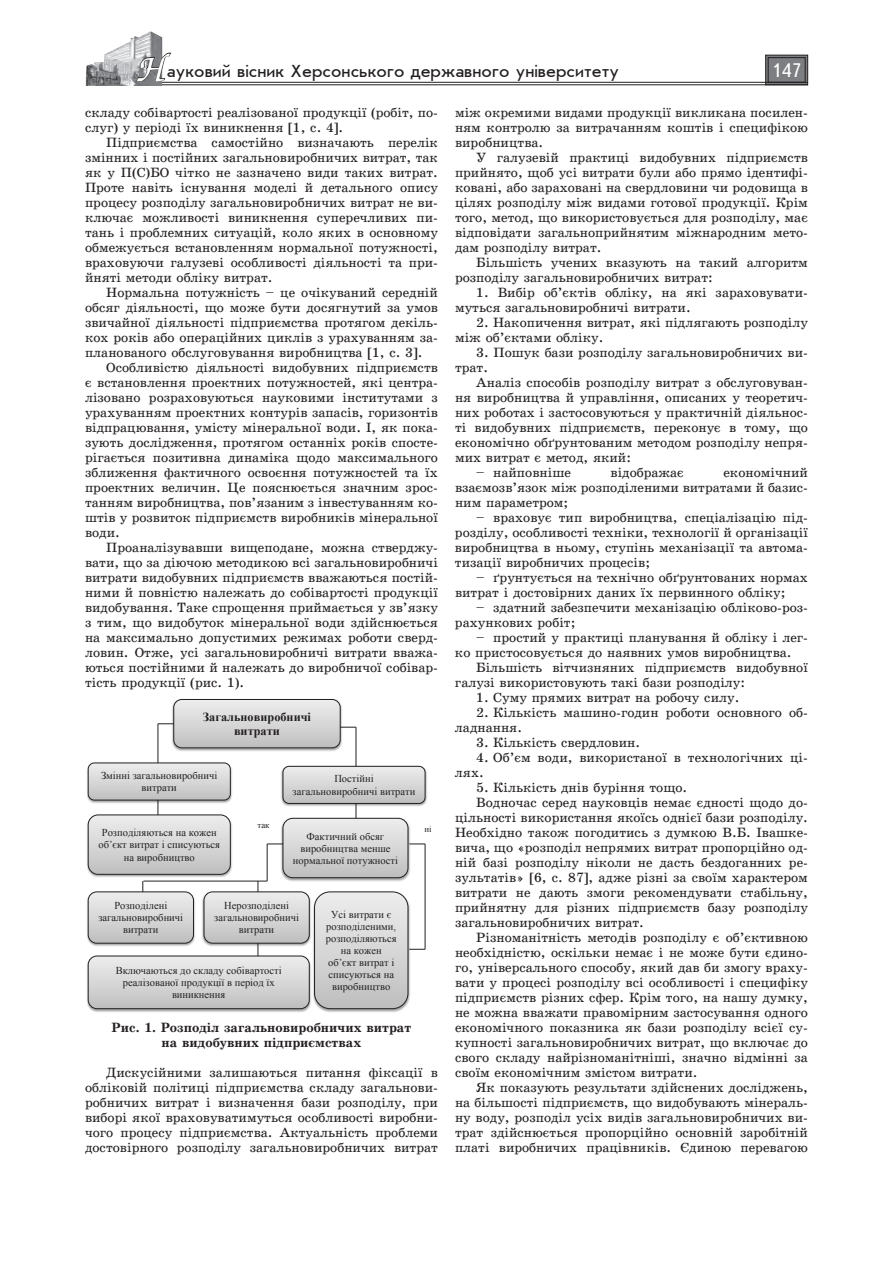
<style>
.page{position:relative;width:893px;height:1263px;background:#fff}
.page>*{position:absolute;margin:0;border:0;box-sizing:border-box;transform-origin:0 0}
.t1{font:19.5px "Ukrainian Text";color:#fff}
.t2{font:18px "Ukrainian Journal Sans";color:#231f20}
.Текст_основной{font:13.5px/15px "Ukrainian School";color:#231f20;text-align:justify}
.Рисунок{font:700 13.5px/15px "Ukrainian School";color:#231f20;text-align:center}
.t3{font:700 12.3px/14.4px "Times New Roman";color:#231f20;text-align:center}
.t4{font:10.5px/12.1px "Times New Roman";color:#231f20;text-align:center}
.t5{font:8.85px "Times New Roman";color:#231f20}
.s1{font-family:"Zapf Chancer";font-size:30px;color:#fff}
</style>
<div class="page">
<svg style="left:765px;top:55px;width:43px;height:30px"></svg>
<div style="left:768px;top:57px;width:37px;height:26px;border:1px solid #231f20"></div>
<hr style="left:87px;top:82px;width:721px;height:1px;background:#231f20">
<hr style="left:87px;top:85px;width:721px;height:1px;background:#231f20">
<img style="left:85px;top:31px;width:78px;height:54px">
<svg style="left:136px;top:52px;width:36px;height:30px"></svg>
<img style="left:175px;top:748px;width:164px;height:3px">
<img style="left:87px;top:761px;width:140px;height:38px">
<img style="left:87px;top:822px;width:1px;height:48px">
<img style="left:87px;top:898px;width:1px;height:42px">
<img style="left:320px;top:1009px;width:83px;height:3px">
<img style="left:87px;top:962px;width:221px;height:50px">
<hr style="left:157px;top:724px;width:1px;height:39px;background:#231f20">
<svg style="left:158px;top:699px;width:198px;height:49px;background:#d4d4d4"></svg>
<hr style="left:356px;top:727px;width:1px;height:39px;background:#231f20">
<svg style="left:88px;top:763px;width:339px;height:246px"></svg>
<img style="left:414px;top:822px;width:13px;height:12px">
<h2 class="t2" style="left:137px;top:62px;width:484px"><span class="s1">Н</span>ауковий вісник Херсонського державного університету</h2>
<h1 class="t1" style="left:771px;top:60px;width:32px">147</h1>
<p class="Текст_основной" style="left:85px;top:105px;width:354px">складу собівартості реалізованої продукції (робіт, по&shy;слуг) у періоді їх виникнення [1, с. 4].</p>
<p class="Текст_основной" style="left:85px;top:135px;width:354px;text-indent:21px">Підприємства самостійно визначають перелік змінних і постійних загальновиробничих витрат, так як у П(С)БО чітко не зазначено види таких витрат.<br>Проте навіть існування моделі й детального опису процесу розподілу загальновиробничих витрат не ви&shy;ключає можливості виникнення суперечливих пи&shy;тань і проблемних ситуацій, коло яких в основному обмежується встановленням нормальної потужності, враховуючи галузеві особливості діяльності та при&shy;йняті методи обліку витрат.</p>
<p class="Текст_основной" style="left:85px;top:285px;width:354px;text-indent:21px">Нормальна потужність – це очікуваний середній обсяг діяльності, що може бути досягнутий за умов звичайної діяльності підприємства протягом декіль&shy;кох років або операційних циклів з урахуванням за&shy;планованого обслуговування виробництва [1, с. 3].</p>
<p class="Текст_основной" style="left:85px;top:360px;width:354px;text-indent:21px">Особливістю діяльності видобувних підприємств є встановлення проектних потужностей, які центра&shy;лізовано розраховуються науковими інститутами з урахуванням проектних контурів запасів, горизонтів відпрацювання, умісту мінеральної води. І, як пока&shy;зують дослідження, протягом останніх років спосте&shy;рігається позитивна динаміка щодо максимального зближення фактичного освоєння потужностей та їх проектних величин. Це пояснюється значним зрос&shy;танням виробництва, пов’язаним з інвестуванням ко&shy;штів у розвиток підприємств виробників мінеральної води.</p>
<p class="Текст_основной" style="left:85px;top:540px;width:354px;text-indent:21px">Проаналізувавши вищеподане, можна стверджу&shy;вати, що за діючою методикою всі загальновиробничі витрати видобувних підприємств вважаються постій&shy;ними й повністю належать до собівартості продукції видобування. Таке спрощення приймається у зв’язку з тим, що видобуток мінеральної води здійснюється на максимально допустимих режимах роботи сверд&shy;ловин. Отже, усі загальновиробничі витрати вважа&shy;ються постійними й належать до виробничої собівар&shy;тість продукції (рис. 1).</p>
<p class="t3" style="left:203px;top:709px;width:110px">Загальновиробничі витрати</p>
<p class="t4" style="left:101px;top:769px;width:118px">Змінні загальновиробничі витрати</p>
<p class="t4" style="left:293px;top:773px;width:124px">Постійні загальновиробничі витрати</p>
<p class="t4" style="left:98px;top:826px;width:123px">Розподіляються на кожен об’єкт витрат і списуються на виробництво</p>
<p class="t4" style="left:293px;top:830px;width:107px">Фактичний обсяг виробництва менше нормальної потужності</p>
<p class="t4" style="left:98px;top:899px;width:86px">Розподілені загальновиробничі витрати</p>
<p class="t4" style="left:214px;top:899px;width:86px">Нерозподілені загальновиробничі витрати</p>
<p class="t4" style="left:326px;top:908px;width:72px">Усі витрати є розподіленими, розподіляються на кожен об’єкт витрат і списуються на виробництво</p>
<p class="Текст_основной" style="left:455px;top:105px;width:354px">між окремими видами продукції викликана посилен&shy;ням контролю за витрачанням коштів і специфікою виробництва.</p>
<p class="Текст_основной" style="left:455px;top:150px;width:354px;text-indent:21px">У галузевій практиці видобувних підприємств прийнято, щоб усі витрати були або прямо ідентифі&shy;ковані, або зараховані на свердловини чи родовища в цілях розподілу між видами готової продукції. Крім того, метод, що використовується для розподілу, має відповідати загальноприйнятим міжнародним мето&shy;дам розподілу витрат.</p>
<p class="Текст_основной" style="left:455px;top:255px;width:354px;text-indent:21px">Більшість учених вказують на такий алгоритм розподілу загальновиробничих витрат:</p>
<p class="Текст_основной" style="left:455px;top:285px;width:354px;text-indent:21px">1. Вибір об’єктів обліку, на які зараховувати&shy;муться загальновиробничі витрати.</p>
<p class="Текст_основной" style="left:455px;top:315px;width:354px;text-indent:21px">2. Накопичення витрат, які підлягають розподілу між об’єктами обліку.</p>
<p class="Текст_основной" style="left:455px;top:345px;width:354px;text-indent:21px">3. Пошук бази розподілу загальновиробничих ви&shy;трат.</p>
<p class="Текст_основной" style="left:455px;top:375px;width:354px;text-indent:21px">Аналіз способів розподілу витрат з обслуговуван&shy;ня виробництва й управління, описаних у теоретич&shy;них роботах і застосовуються у практичній діяльнос&shy;ті видобувних підприємств, переконує в тому, що економічно обґрунтованим методом розподілу непря&shy;мих витрат є метод, який:</p>
<p class="Текст_основной" style="left:476px;top:465px;width:96px">– найповніше</p>
<p class="Текст_основной" style="left:610px;top:465px;width:75px">відображає</p>
<p class="Текст_основной" style="left:455px;top:465px;width:354px;text-indent:268px">економічний взаємозв’язок між розподіленими витратами й базис&shy;ним параметром;</p>
<p class="Текст_основной" style="left:455px;top:510px;width:354px;text-indent:21px">– враховує тип виробництва, спеціалізацію під&shy;розділу, особливості техніки, технології й організації виробництва в ньому, ступінь механізації та автома&shy;тизації виробничих процесів;</p>
<p class="Текст_основной" style="left:455px;top:570px;width:354px;text-indent:21px">– ґрунтується на технічно обґрунтованих нормах витрат і достовірних даних їх первинного обліку;</p>
<p class="Текст_основной" style="left:455px;top:600px;width:354px;text-indent:21px">– здатний забезпечити механізацію обліково-роз&shy;рахункових робіт;</p>
<p class="Текст_основной" style="left:455px;top:630px;width:354px;text-indent:21px">– простий у практиці планування й обліку і лег&shy;ко пристосовується до наявних умов виробництва.</p>
<p class="Текст_основной" style="left:455px;top:660px;width:354px;text-indent:21px">Більшість вітчизняних підприємств видобувної галузі використовують такі бази розподілу:</p>
<p class="Текст_основной" style="left:476px;top:690px;width:265px">1. Суму прямих витрат на робочу силу.</p>
<p class="Текст_основной" style="left:455px;top:705px;width:354px;text-indent:21px">2. Кількість машино-годин роботи основного об&shy;ладнання.</p>
<p class="Текст_основной" style="left:476px;top:735px;width:165px">3. Кількість свердловин.</p>
<p class="Текст_основной" style="left:455px;top:750px;width:354px;text-indent:21px">4. Об’єм води, використаної в технологічних ці&shy;лях.</p>
<p class="Текст_основной" style="left:476px;top:780px;width:213px">5. Кількість днів буріння тощо.</p>
<p class="Текст_основной" style="left:455px;top:795px;width:354px;text-indent:21px">Водночас серед науковців немає єдності щодо до&shy;цільності використання якоїсь однієї бази розподілу.<br>Необхідно також погодитись з думкою В.Б. Івашке&shy;вича, що «розподіл непрямих витрат пропорційно од&shy;ній базі розподілу ніколи не дасть бездоганних ре&shy;зультатів» [6, c. 87], адже різні за своїм характером витрати не дають змоги рекомендувати стабільну, прийнятну для різних підприємств базу розподілу загальновиробничих витрат.</p>
<p class="Текст_основной" style="left:455px;top:930px;width:354px;text-indent:21px">Різноманітність методів розподілу є об’єктивною необхідністю, оскільки немає і не може бути єдино&shy;го, універсального способу, який дав би змогу враху&shy;вати у процесі розподілу всі особливості і специфіку підприємств різних сфер. Крім того, на нашу думку, не можна вважати правомірним застосування одного економічного показника як бази розподілу всієї су&shy;купності загальновиробничих витрат, що включає до свого складу найрізноманітніші, значно відмінні за своїм економічним змістом витрати.</p>
<p class="Текст_основной" style="left:455px;top:1080px;width:354px;text-indent:21px">Як показують результати здійснених досліджень, на більшості підприємств, що видобувають мінераль&shy;ну воду, розподіл усіх видів загальновиробничих ви&shy;трат здійснюється пропорційно основній заробітній платі виробничих працівників. Єдиною перевагою</p>
<p class="t5" style="left:257px;top:819px;width:14px">так</p>
<p class="t5" style="left:424px;top:823px;width:9px">ні</p>
<p class="t4" style="left:116px;top:964px;width:168px">Включаються до складу собівартості реалізованої продукції в період їх виникнення</p>
<p class="Рисунок" style="left:112px;top:1020px;width:301px">Рис. 1. Розподіл загальновиробничих витрат на видобувних підприємствах</p>
<p class="Текст_основной" style="left:85px;top:1065px;width:354px;text-indent:21px">Дискусійними залишаються питання фіксації в обліковій політиці підприємства складу загальнови&shy;робничих витрат і визначення бази розподілу, при виборі якої враховуватимуться особливості виробни&shy;чого процесу підприємства. Актуальність проблеми достовірного розподілу загальновиробничих витрат</p>
</div>
